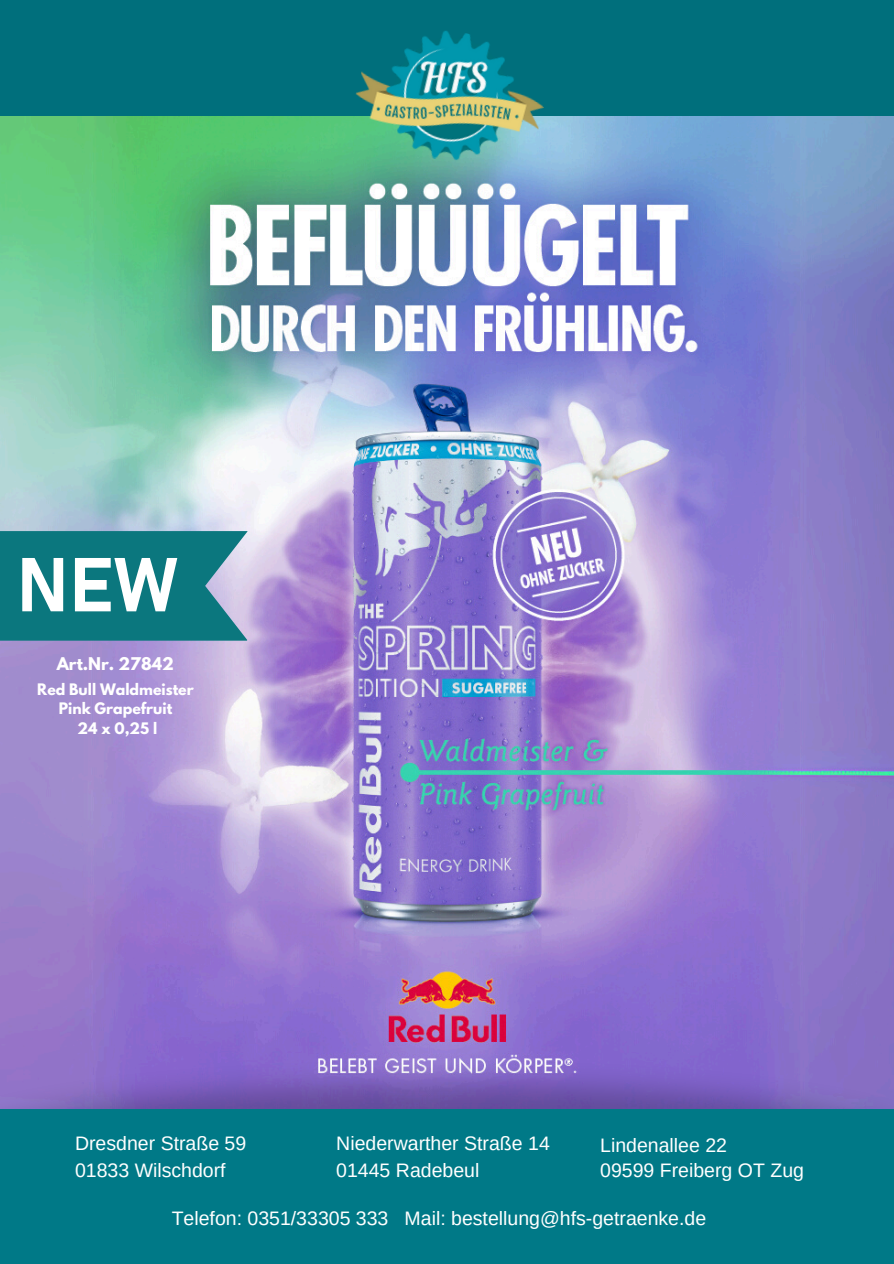
<style>
.page{position:relative;width:894px;height:1264px;background:#fff}
.page>*{position:absolute;margin:0;border:0;box-sizing:border-box;transform-origin:0 0}
.t1{font:19.5px/27px "Arimo";color:#fff}
.t2{font:700 15.6px "League Spartan";color:#fff}
.t3{font:700 14.1px "League Spartan";color:#fff}
</style>
<div class="page">
<div style="left:0;top:0;width:893px;height:1263px;background:#006f7c"></div>
<img style="left:0;top:117px;width:893px;height:892px">
<img style="left:0;top:1009px;width:893px;height:100px">
<div style="left:0;top:1109px;width:893px;height:154px;background:#007987"></div>
<img style="left:344px;top:31px;width:213px;height:152px">
<svg style="left:0;top:404px;width:302px;height:418px;background:#b1b3d5"></svg>
<svg style="left:0;top:526px;width:198px;height:105px"></svg>
<p class="t2" style="left:57px;top:656px;width:118px">Art.Nr. 27842</p>
<p class="t3" style="left:37px;top:682px;width:158px">Red Bull Waldmeister</p>
<p class="t3" style="left:59px;top:701px;width:115px">Pink Grapefruit</p>
<p class="t3" style="left:78px;top:721px;width:81px">24 x 0,25 l</p>
<p class="t1" style="left:75px;top:1129px;width:173px">Dresdner Straße 59<br>01833 Wilschdorf</p>
<p class="t1" style="left:172px;top:1204px;width:536px">Telefon: 0351/33305 333 Mail: bestellung@hfs-getraenke.de</p>
<p class="t1" style="left:336px;top:1129px;width:215px">Niederwarther Straße 14<br>01445 Radebeul</p>
<p class="t1" style="left:600px;top:1133px;width:205px;line-height:24.8px">Lindenallee 22<br>09599 Freiberg OT Zug</p>
</div>
